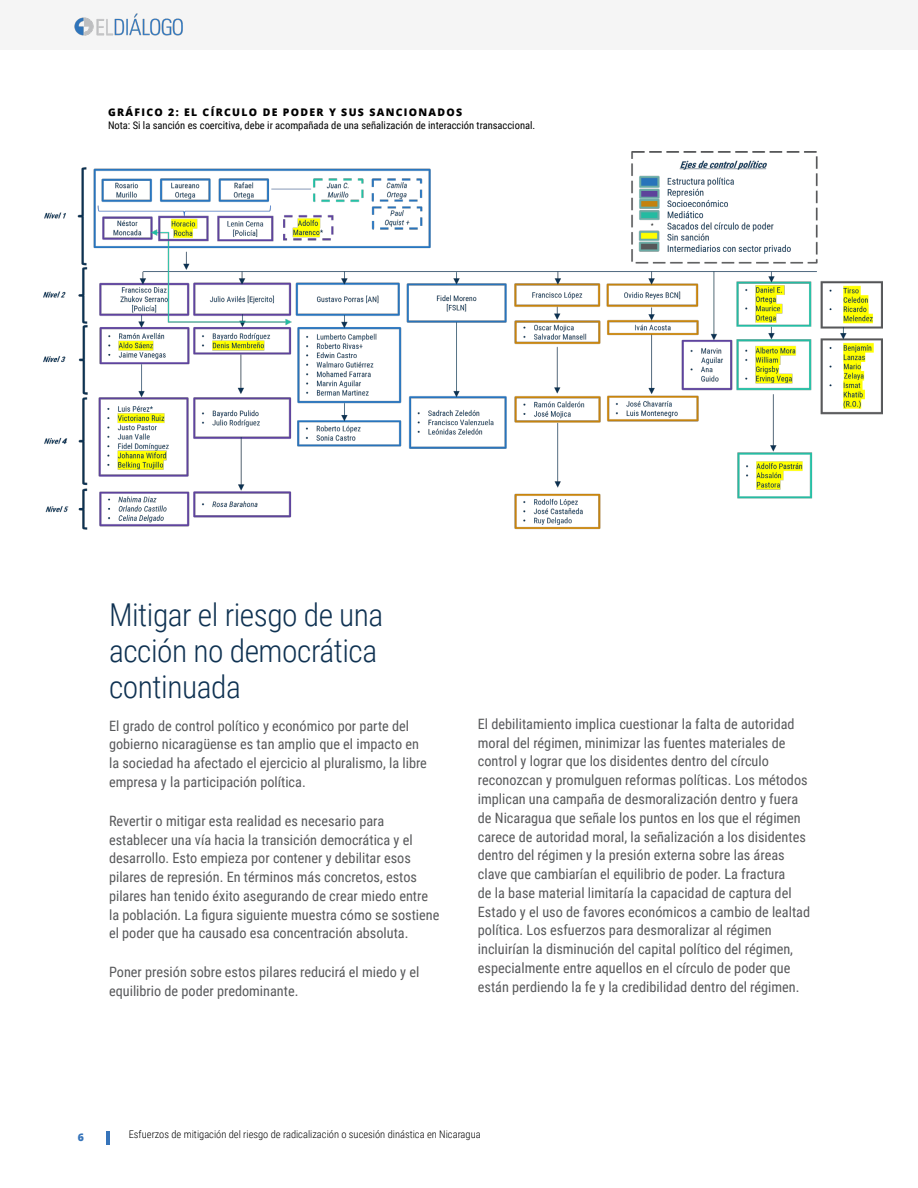
<style>
.page{position:relative;width:918px;height:1188px;background:#fff}
.page>*{position:absolute;margin:0;border:0;box-sizing:border-box;transform-origin:0 0}
.t1{font:300 31.5px/36px "Roboto Condensed";letter-spacing:-.015em;color:#0f3252}
.t2{font:14.25px/18.8px "Roboto Condensed";color:#58595b}
.t3{font:10.5px "Roboto Condensed";color:#000}
.t4{font:300 10.5px "Roboto Condensed";color:#000}
.t5{font:800 10.5px "Open Sans";letter-spacing:.125em;color:#000}
.t6{font:800 10.5px "Open Sans";color:#3674ba}
</style>
<div class="page">
<div style="left:0;top:0;width:918px;height:50px;background:#f5f5f5"></div>
<hr style="left:106px;top:1131px;width:3px;height:14px;background:#3674ba">
<img style="left:74px;top:13px;width:109px;height:23px">
<img style="left:43px;top:152px;width:839px;height:378px">
<p class="t5" style="left:108px;top:104px;width:356px">GRÁFICO 2: EL CÍRCULO DE PODER Y SUS SANCIONADOS</p>
<p class="t3" style="left:108px;top:118px;width:429px">Nota: Si la sanción es coercitiva, debe ir acompañada de una señalización de interacción transaccional.</p>
<h1 class="t1" style="left:109px;top:596px;width:276px">Mitigar el riesgo de una acción no democrática continuada</h1>
<p class="t2" style="left:109px;top:716px;width:319px">El grado de control político y económico por parte del gobierno nicaragüense es tan amplio que el impacto en la sociedad ha afectado el ejercicio al pluralismo, la libre empresa y la participación política.</p>
<p class="t2" style="left:109px;top:811px;width:332px">Revertir o mitigar esta realidad es necesario para establecer una vía hacia la transición democrática y el desarrollo. Esto empieza por contener y debilitar esos pilares de represión. En términos más concretos, estos pilares han tenido éxito asegurando de crear miedo entre la población. La figura siguiente muestra cómo se sostiene el poder que ha causado esa concentración absoluta.</p>
<p class="t2" style="left:109px;top:962px;width:312px">Poner presión sobre estos pilares reducirá el miedo y el equilibrio de poder predominante.</p>
<p class="t2" style="left:478px;top:714px;width:334px">El debilitamiento implica cuestionar la falta de autoridad moral del régimen, minimizar las fuentes materiales de control y lograr que los disidentes dentro del círculo reconozcan y promulguen reformas políticas. Los métodos implican una campaña de desmoralización dentro y fuera de Nicaragua que señale los puntos en los que el régimen carece de autoridad moral, la señalización a los disidentes dentro del régimen y la presión externa sobre las áreas clave que cambiarían el equilibrio de poder. La fractura<br>de la base material limitaría la capacidad de captura del Estado y el uso de favores económicos a cambio de lealtad política. Los esfuerzos para desmoralizar al régimen incluirían la disminución del capital político del régimen, especialmente entre aquellos en el círculo de poder que están perdiendo la fe y la credibilidad dentro del régimen.</p>
<p class="t6" style="left:78px;top:1129px;width:8px">6</p>
<p class="t4" style="left:129px;top:1127px;width:353px">Esfuerzos de mitigación del riesgo de radicalización o sucesión dinástica en Nicaragua</p>
</div>
